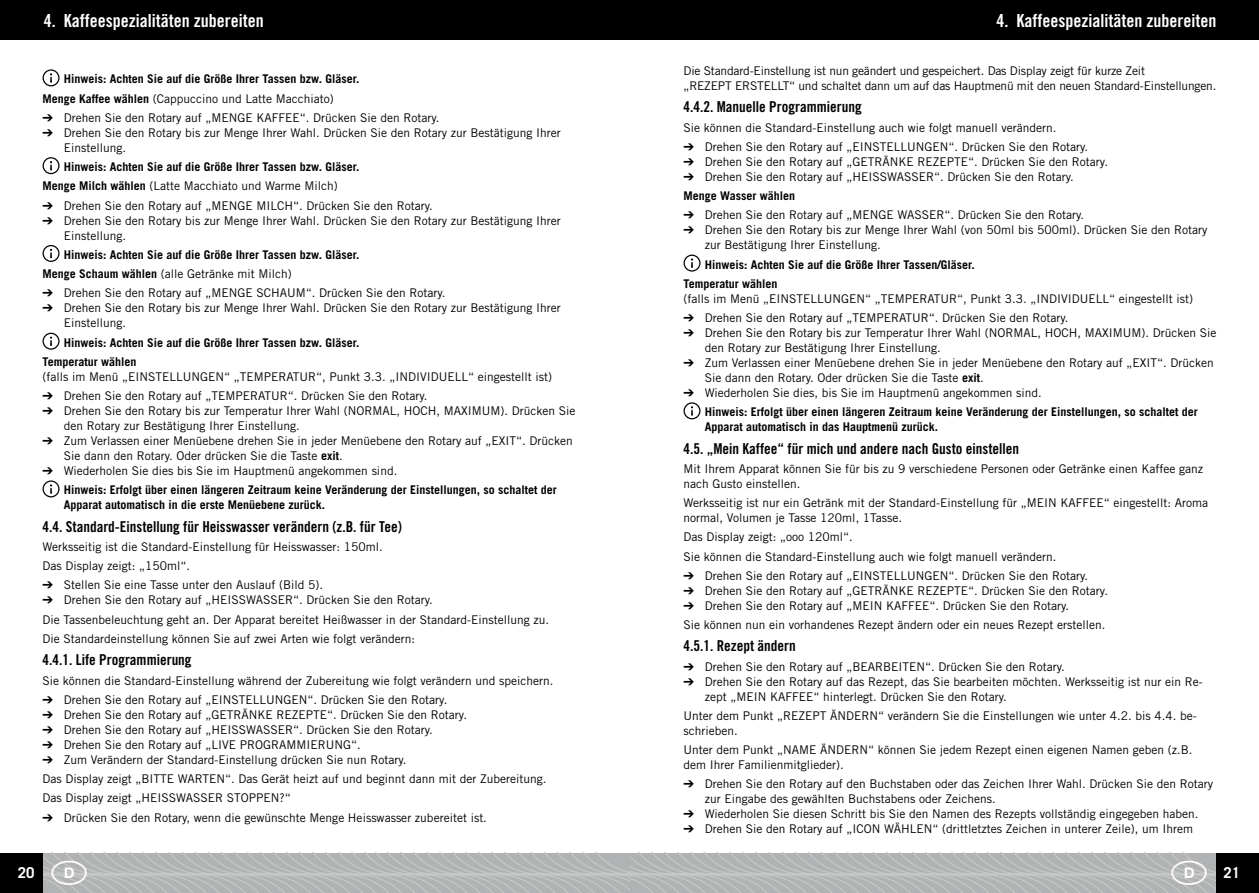
<style>
.page{position:relative;width:1259px;height:893px;background:#fff}
.page>*{position:absolute;margin:0;border:0;box-sizing:border-box;transform-origin:0 0}
.t1{font:18px "Trade Gothic LT Std Bd Cn 20";color:#fff}
.t2{font:15px "Trade Gothic LT Std Bd Cn 20";color:#000}
.t3{font:700 15px "Trade Gothic LT Std";color:#fff}
.t4{font:12px/15px "Trade Gothic LT Std";color:#000}
.t5{font:700 12px/19.2px "Trade Gothic LT Std";color:#000}
.s1{font-weight:400}
.s2{font-weight:700}
</style>
<div class="page">
<svg style="left:43px;top:69px;width:17px;height:17px"></svg>
<svg style="left:43px;top:157px;width:17px;height:17px"></svg>
<svg style="left:43px;top:245px;width:17px;height:17px"></svg>
<svg style="left:43px;top:333px;width:17px;height:17px"></svg>
<svg style="left:43px;top:480px;width:17px;height:17px"></svg>
<svg style="left:683px;top:255px;width:17px;height:17px"></svg>
<svg style="left:683px;top:402px;width:17px;height:17px"></svg>
<div style="left:0;top:0;width:1258px;height:40px;background:#000"></div>
<div style="left:1216px;top:853px;width:42px;height:40px;background:#000"></div>
<div style="left:0;top:853px;width:42px;height:40px;background:#000"></div>
<svg style="left:42px;top:853px;width:1174px;height:40px;background:#b5b6b7"></svg>
<h1 class="t1" style="left:44px;top:9px;width:221px">4. Kaffeespezialitäten zubereiten</h1>
<h1 class="t1" style="left:996px;top:9px;width:221px">4. Kaffeespezialitäten zubereiten</h1>
<p class="t5" style="left:43px;top:69px;width:318px;text-indent:21px">Hinweis: Achten Sie auf die Größe Ihrer Tassen bzw. Gläser.<br>Menge Kaffee wählen <span class="s1">(Cappuccino und Latte Macchiato)</span></p>
<p class="t4" style="left:64px;top:110px;width:498px">Drehen Sie den Rotary auf „MENGE KAFFEE“. Drücken Sie den Rotary.<br>Drehen Sie den Rotary bis zur Menge Ihrer Wahl. Drücken Sie den Rotary zur Bestätigung Ihrer<br>Einstellung.</p>
<p class="t5" style="left:43px;top:157px;width:318px;text-indent:21px">Hinweis: Achten Sie auf die Größe Ihrer Tassen bzw. Gläser.<br>Menge Milch wählen <span class="s1">(Latte Macchiato und Warme Milch)</span></p>
<p class="t4" style="left:64px;top:198px;width:498px">Drehen Sie den Rotary auf „MENGE MILCH“. Drücken Sie den Rotary.<br>Drehen Sie den Rotary bis zur Menge Ihrer Wahl. Drücken Sie den Rotary zur Bestätigung Ihrer<br>Einstellung.</p>
<p class="t5" style="left:43px;top:245px;width:318px;text-indent:21px">Hinweis: Achten Sie auf die Größe Ihrer Tassen bzw. Gläser.<br>Menge Schaum wählen <span class="s1">(alle Getränke mit Milch)</span></p>
<p class="t4" style="left:64px;top:286px;width:498px">Drehen Sie den Rotary auf „MENGE SCHAUM“. Drücken Sie den Rotary.<br>Drehen Sie den Rotary bis zur Menge Ihrer Wahl. Drücken Sie den Rotary zur Bestätigung Ihrer<br>Einstellung.</p>
<p class="t5" style="left:43px;top:333px;width:318px;text-indent:21px">Hinweis: Achten Sie auf die Größe Ihrer Tassen bzw. Gläser.<br>Temperatur wählen</p>
<p class="t4" style="left:64px;top:367px;width:490px;line-height:19.2px;text-indent:-21px">(falls im Menü „EINSTELLUNGEN“ „TEMPERATUR“, Punkt 3.3. „INDIVIDUELL“ eingestellt ist)<br>Drehen Sie den Rotary auf „TEMPERATUR“. Drücken Sie den Rotary.</p>
<p class="t4" style="left:64px;top:403px;width:513px">Drehen Sie den Rotary bis zur Temperatur Ihrer Wahl (NORMAL, HOCH, MAXIMUM). Drücken Sie den Rotary zur Bestätigung Ihrer Einstellung.<br>Zum Verlassen einer Menüebene drehen Sie in jeder Menüebene den Rotary auf „EXIT“. Drücken Sie dann den Rotary. Oder drücken Sie die Taste <span class="s2">exit</span>.<br>Wiederholen Sie dies bis Sie im Hauptmenü angekommen sind.</p>
<p class="t5" style="left:64px;top:482px;width:494px;line-height:15px">Hinweis: Erfolgt über einen längeren Zeitraum keine Veränderung der Einstellungen, so schaltet der<br>Apparat automatisch in die erste Menüebene zurück.</p>
<p class="t2" style="left:43px;top:517px;width:361px">4.4. Standard-Einstellung für Heisswasser verändern (z.B. für Tee)</p>
<p class="t4" style="left:43px;top:539px;width:342px">Werksseitig ist die Standard-Einstellung für Heisswasser: 150ml.</p>
<p class="t4" style="left:43px;top:558px;width:149px">Das Display zeigt: „150ml“.</p>
<p class="t4" style="left:64px;top:578px;width:261px">Stellen Sie eine Tasse unter den Auslauf (Bild 5).</p>
<p class="t4" style="left:43px;top:590px;width:508px;line-height:19.2px;text-indent:21px">Drehen Sie den Rotary auf „HEISSWASSER“. Drücken Sie den Rotary.<br>Die Tassenbeleuchtung geht an. Der Apparat bereitet Heißwasser in der Standard-Einstellung zu.<br>Die Standardeinstellung können Sie auf zwei Arten wie folgt verändern:</p>
<p class="t2" style="left:43px;top:651px;width:151px">4.4.1. Life Programmierung</p>
<p class="t4" style="left:64px;top:670px;width:491px;line-height:19.2px;text-indent:-21px">Sie können die Standard-Einstellung während der Zubereitung wie folgt verändern und speichern.<br>Drehen Sie den Rotary auf „EINSTELLUNGEN“. Drücken Sie den Rotary.</p>
<p class="t4" style="left:64px;top:707px;width:405px">Drehen Sie den Rotary auf „GETRÄNKE REZEPTE“. Drücken Sie den Rotary.<br>Drehen Sie den Rotary auf „HEISSWASSER“. Drücken Sie den Rotary.<br>Drehen Sie den Rotary auf „LIVE PROGRAMMIERUNG“.<br>Zum Verändern der Standard-Einstellung drücken Sie nun Rotary.</p>
<p class="t4" style="left:43px;top:771px;width:505px">Das Display zeigt „BITTE WARTEN“. Das Gerät heizt auf und beginnt dann mit der Zubereitung.</p>
<p class="t4" style="left:43px;top:790px;width:250px">Das Display zeigt „HEISSWASSER STOPPEN?“</p>
<p class="t4" style="left:64px;top:810px;width:425px">Drücken Sie den Rotary, wenn die gewünschte Menge Heisswasser zubereitet ist.</p>
<p class="t4" style="left:683px;top:63px;width:534px">Die Standard-Einstellung ist nun geändert und gespeichert. Das Display zeigt für kurze Zeit<br>„REZEPT ERSTELLT“ und schaltet dann um auf das Hauptmenü mit den neuen Standard-Einstellungen.</p>
<p class="t2" style="left:683px;top:98px;width:180px">4.4.2. Manuelle Programmierung</p>
<p class="t4" style="left:705px;top:118px;width:385px;line-height:19.2px;text-indent:-21px">Sie können die Standard-Einstellung auch wie folgt manuell verändern.<br>Drehen Sie den Rotary auf „EINSTELLUNGEN“. Drücken Sie den Rotary.</p>
<p class="t4" style="left:705px;top:154px;width:405px">Drehen Sie den Rotary auf „GETRÄNKE REZEPTE“. Drücken Sie den Rotary.<br>Drehen Sie den Rotary auf „HEISSWASSER“. Drücken Sie den Rotary.</p>
<p class="t5" style="left:683px;top:186px;width:113px">Menge Wasser wählen</p>
<p class="t4" style="left:705px;top:207px;width:504px">Drehen Sie den Rotary auf „MENGE WASSER“. Drücken Sie den Rotary.<br>Drehen Sie den Rotary bis zur Menge Ihrer Wahl (von 50ml bis 500ml). Drücken Sie den Rotary zur Bestätigung Ihrer Einstellung.</p>
<p class="t5" style="left:683px;top:255px;width:293px;text-indent:21px">Hinweis: Achten Sie auf die Größe Ihrer Tassen/Gläser.<br>Temperatur wählen</p>
<p class="t4" style="left:705px;top:289px;width:490px;line-height:19.2px;text-indent:-21px">(falls im Menü „EINSTELLUNGEN“ „TEMPERATUR“, Punkt 3.3. „INDIVIDUELL“ eingestellt ist)<br>Drehen Sie den Rotary auf „TEMPERATUR“. Drücken Sie den Rotary.</p>
<p class="t4" style="left:705px;top:325px;width:513px">Drehen Sie den Rotary bis zur Temperatur Ihrer Wahl (NORMAL, HOCH, MAXIMUM). Drücken Sie den Rotary zur Bestätigung Ihrer Einstellung.<br>Zum Verlassen einer Menüebene drehen Sie in jeder Menüebene den Rotary auf „EXIT“. Drücken Sie dann den Rotary. Oder drücken Sie die Taste <span class="s2">exit</span>.<br>Wiederholen Sie dies, bis Sie im Hauptmenü angekommen sind.</p>
<p class="t5" style="left:705px;top:404px;width:494px;line-height:15px">Hinweis: Erfolgt über einen längeren Zeitraum keine Veränderung der Einstellungen, so schaltet der<br>Apparat automatisch in das Hauptmenü zurück.</p>
<p class="t2" style="left:683px;top:439px;width:337px">4.5. „Mein Kaffee“ für mich und andere nach Gusto einstellen</p>
<p class="t4" style="left:683px;top:461px;width:521px">Mit Ihrem Apparat können Sie für bis zu 9 verschiedene Personen oder Getränke einen Kaffee ganz nach Gusto einstellen.</p>
<p class="t4" style="left:683px;top:495px;width:526px">Werksseitig ist nur ein Getränk mit der Standard-Einstellung für „MEIN KAFFEE“ eingestellt: Aroma normal, Volumen je Tasse 120ml, 1Tasse.</p>
<p class="t4" style="left:683px;top:529px;width:171px">Das Display zeigt: „ooo 120ml“.</p>
<p class="t4" style="left:683px;top:549px;width:375px">Sie können die Standard-Einstellung auch wie folgt manuell verändern.</p>
<p class="t4" style="left:705px;top:568px;width:385px">Drehen Sie den Rotary auf „EINSTELLUNGEN“. Drücken Sie den Rotary.</p>
<p class="t4" style="left:705px;top:583px;width:405px">Drehen Sie den Rotary auf „GETRÄNKE REZEPTE“. Drücken Sie den Rotary.<br>Drehen Sie den Rotary auf „MEIN KAFFEE“. Drücken Sie den Rotary.</p>
<p class="t4" style="left:683px;top:617px;width:423px">Sie können nun ein vorhandenes Rezept ändern oder ein neues Rezept erstellen.</p>
<p class="t2" style="left:683px;top:637px;width:114px">4.5.1. Rezept ändern</p>
<p class="t4" style="left:705px;top:659px;width:499px">Drehen Sie den Rotary auf „BEARBEITEN“. Drücken Sie den Rotary.<br>Drehen Sie den Rotary auf das Rezept, das Sie bearbeiten möchten. Werksseitig ist nur ein Re&shy;zept „MEIN KAFFEE“ hinterlegt. Drücken Sie den Rotary.</p>
<p class="t4" style="left:683px;top:708px;width:515px">Unter dem Punkt „REZEPT ÄNDERN“ verändern Sie die Einstellungen wie unter 4.2. bis 4.4. be&shy;schrieben.</p>
<p class="t4" style="left:683px;top:742px;width:510px">Unter dem Punkt „NAME ÄNDERN“ können Sie jedem Rezept einen eigenen Namen geben (z.B. dem Ihrer Familienmitglieder).</p>
<p class="t4" style="left:705px;top:776px;width:510px">Drehen Sie den Rotary auf den Buchstaben oder das Zeichen Ihrer Wahl. Drücken Sie den Rotary zur Eingabe des gewählten Buchstabens oder Zeichens.<br>Wiederholen Sie diesen Schritt bis Sie den Namen des Rezepts vollständig eingegeben haben.<br>Drehen Sie den Rotary auf „ICON WÄHLEN“ (drittletztes Zeichen in unterer Zeile), um Ihrem</p>
<p class="t3" style="left:18px;top:863px;width:18px">20</p>
<p class="t3" style="left:1223px;top:863px;width:18px">21</p>
</div>
